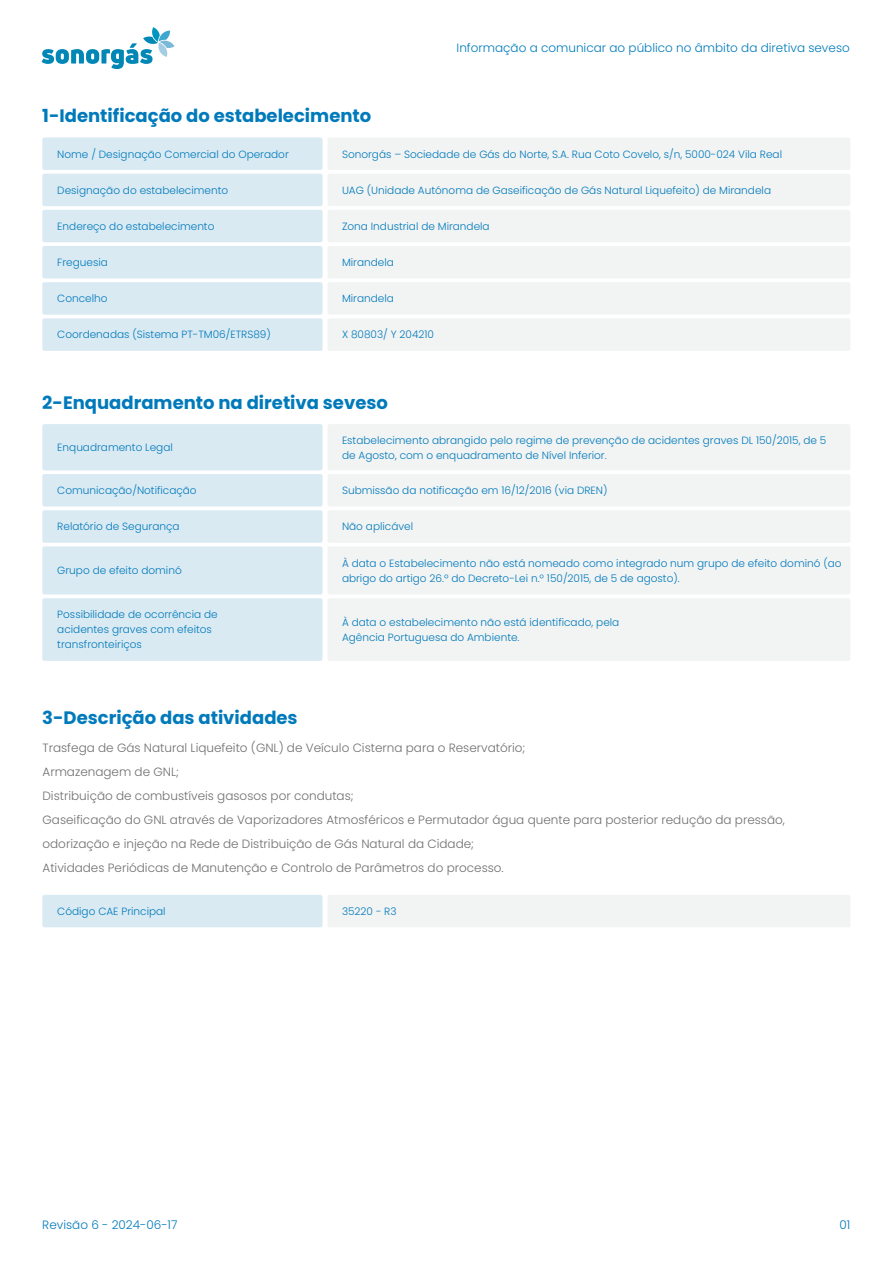
<style>
.page{position:relative;width:893px;height:1263px;background:#fff}
.page>*{position:absolute;margin:0;border:0;box-sizing:border-box;transform-origin:0 0}
.t1{font:700 18px "Poppins";color:#007abb}
.t2{font:300 12px/24px "Poppins";color:#706f6f}
.t3{font:300 12px "Poppins";color:#007abb}
.t4{font:300 10.5px/15px "Poppins";color:#007abb}
</style>
<div class="page">
<div style="left:42px;top:137px;width:281px;height:33px;background:#daeaf3;border-radius:2px"></div>
<div style="left:328px;top:137px;width:522px;height:33px;background:#f2f3f3;border-radius:2px"></div>
<svg style="left:42px;top:27px;width:132px;height:42px"></svg>
<div style="left:42px;top:174px;width:281px;height:32px;background:#daeaf3;border-radius:2px"></div>
<div style="left:328px;top:174px;width:522px;height:32px;background:#f2f3f3;border-radius:2px"></div>
<div style="left:42px;top:210px;width:281px;height:32px;background:#daeaf3;border-radius:2px"></div>
<div style="left:328px;top:210px;width:522px;height:32px;background:#f2f3f3;border-radius:2px"></div>
<div style="left:42px;top:246px;width:281px;height:32px;background:#daeaf3;border-radius:2px"></div>
<div style="left:328px;top:246px;width:522px;height:32px;background:#f2f3f3;border-radius:2px"></div>
<div style="left:42px;top:282px;width:281px;height:33px;background:#daeaf3;border-radius:2px"></div>
<div style="left:328px;top:282px;width:522px;height:33px;background:#f2f3f3;border-radius:2px"></div>
<div style="left:42px;top:318px;width:281px;height:33px;background:#daeaf3;border-radius:2px"></div>
<div style="left:328px;top:318px;width:522px;height:33px;background:#f2f3f3;border-radius:2px"></div>
<div style="left:42px;top:424px;width:281px;height:46px;background:#daeaf3;border-radius:2px"></div>
<div style="left:328px;top:424px;width:522px;height:46px;background:#f2f3f3;border-radius:2px"></div>
<div style="left:42px;top:474px;width:281px;height:33px;background:#daeaf3;border-radius:2px"></div>
<div style="left:328px;top:474px;width:522px;height:33px;background:#f2f3f3;border-radius:2px"></div>
<div style="left:42px;top:510px;width:281px;height:33px;background:#daeaf3;border-radius:2px"></div>
<div style="left:328px;top:510px;width:522px;height:33px;background:#f2f3f3;border-radius:2px"></div>
<div style="left:42px;top:546px;width:281px;height:48px;background:#daeaf3;border-radius:2px"></div>
<div style="left:328px;top:546px;width:522px;height:48px;background:#f2f3f3;border-radius:2px"></div>
<div style="left:42px;top:598px;width:281px;height:63px;background:#daeaf3;border-radius:2px"></div>
<div style="left:328px;top:598px;width:522px;height:63px;background:#f2f3f3;border-radius:2px"></div>
<div style="left:42px;top:895px;width:281px;height:32px;background:#daeaf3;border-radius:2px"></div>
<div style="left:328px;top:895px;width:522px;height:32px;background:#f2f3f3;border-radius:2px"></div>
<h1 class="t1" style="left:42px;top:106px;width:331px">1-Identificação do estabelecimento</h1>
<p class="t3" style="left:457px;top:41px;width:395px">Informação a comunicar ao público no âmbito da diretiva seveso</p>
<p class="t4" style="left:57px;top:146px;width:233px">Nome / Designação Comercial do Operador</p>
<p class="t4" style="left:57px;top:183px;width:172px">Designação do estabelecimento</p>
<p class="t4" style="left:57px;top:219px;width:159px">Endereço do estabelecimento</p>
<p class="t4" style="left:57px;top:255px;width:52px">Freguesia</p>
<p class="t4" style="left:57px;top:291px;width:52px">Concelho</p>
<p class="t4" style="left:57px;top:327px;width:215px">Coordenadas (Sistema PT-TM06/ETRS89)</p>
<p class="t4" style="left:342px;top:146px;width:442px">Sonorgás – Sociedade de Gás do Norte, S.A. Rua Coto Covelo, s/n, 5000-024 Vila Real</p>
<p class="t4" style="left:342px;top:183px;width:431px">UAG (Unidade Autónoma de Gaseificação de Gás Natural Liquefeito) de Mirandela</p>
<p class="t4" style="left:342px;top:219px;width:149px">Zona Industrial de Mirandela</p>
<p class="t4" style="left:342px;top:255px;width:53px">Mirandela</p>
<p class="t4" style="left:342px;top:291px;width:53px">Mirandela</p>
<p class="t4" style="left:342px;top:327px;width:93px">X 80803/ Y 204210</p>
<h1 class="t1" style="left:42px;top:392px;width:347px">2-Enquadramento na diretiva seveso</h1>
<p class="t4" style="left:57px;top:440px;width:117px">Enquadramento Legal</p>
<p class="t4" style="left:57px;top:483px;width:141px">Comunicação/Notificação</p>
<p class="t4" style="left:57px;top:519px;width:124px">Relatório de Segurança</p>
<p class="t4" style="left:57px;top:563px;width:126px">Grupo de efeito dominó</p>
<p class="t4" style="left:57px;top:607px;width:162px">Possibilidade de ocorrência de acidentes graves com efeitos transfronteiriços</p>
<p class="t4" style="left:342px;top:433px;width:486px">Estabelecimento abrangido pelo regime de prevenção de acidentes graves DL 150/2015, de 5 de Agosto, com o enquadramento de Nível Inferior.</p>
<p class="t4" style="left:342px;top:483px;width:267px">Submissão da notificação em 16/12/2016 (via DREN)</p>
<p class="t4" style="left:342px;top:519px;width:73px">Não aplicável</p>
<p class="t4" style="left:342px;top:555px;width:501px">À data o Estabelecimento não está nomeado como integrado num grupo de efeito dominó (ao abrigo do artigo 26.º do Decreto-Lei n.º 150/2015, de 5 de agosto).</p>
<p class="t4" style="left:342px;top:615px;width:279px">À data o estabelecimento não está identificado, pela<br>Agência Portuguesa do Ambiente.</p>
<h1 class="t1" style="left:42px;top:708px;width:257px">3-Descrição das atividades</h1>
<p class="t2" style="left:43px;top:736px;width:744px">Trasfega de Gás Natural Liquefeito (GNL) de Veículo Cisterna para o Reservatório;<br>Armazenagem de GNL;<br>Distribuição de combustíveis gasosos por condutas;<br>Gaseificação do GNL através de Vaporizadores Atmosféricos e Permutador água quente para posterior redução da pressão, odorização e injeção na Rede de Distribuição de Gás Natural da Cidade;<br>Atividades Periódicas de Manutenção e Controlo de Parâmetros do processo.</p>
<p class="t4" style="left:57px;top:904px;width:110px">Código CAE Principal</p>
<p class="t4" style="left:342px;top:904px;width:56px">35220 - R3</p>
<p class="t3" style="left:42px;top:1218px;width:137px">Revisão 6 - 2024-06-17</p>
<p class="t3" style="left:839px;top:1218px;width:12px">01</p>
</div>
